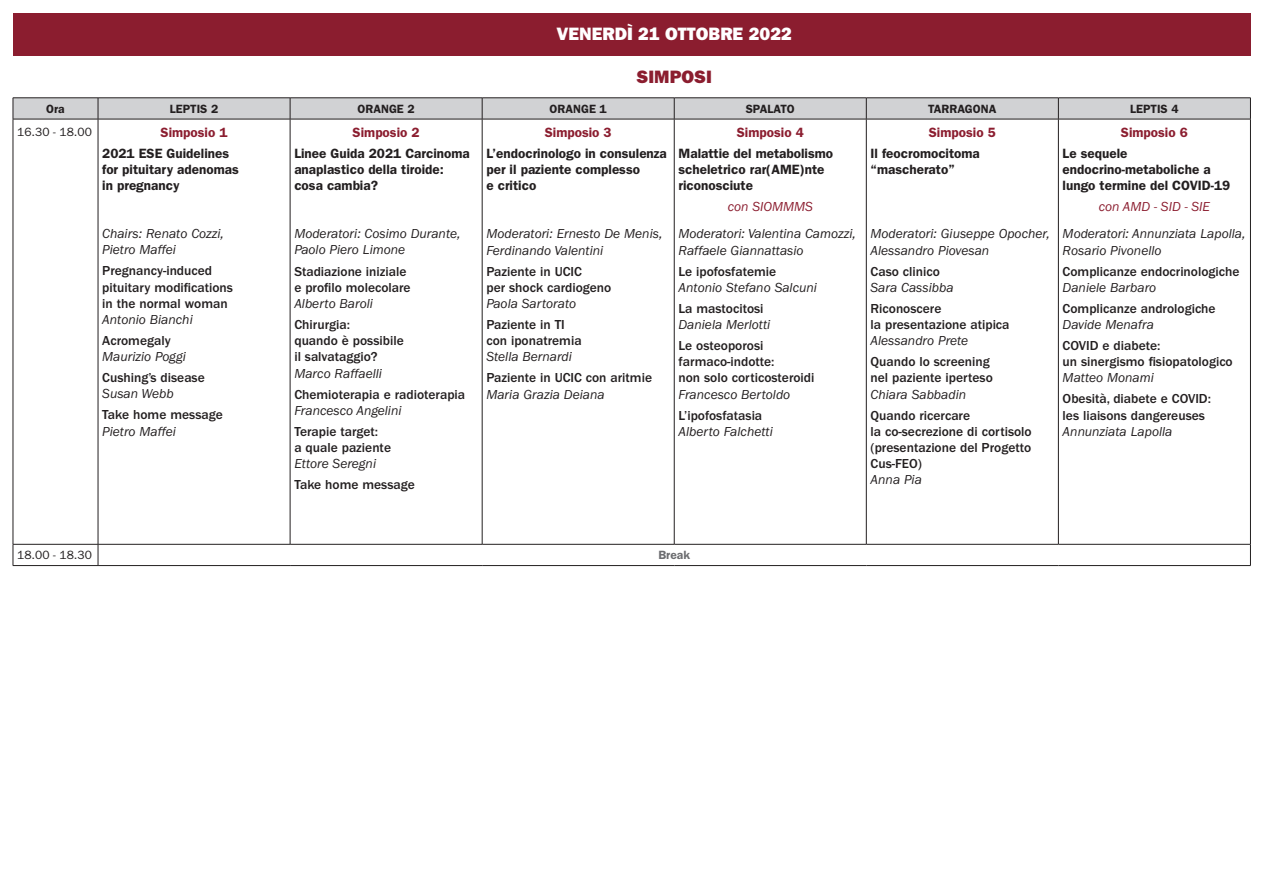
<style>
.page{position:relative;width:1263px;height:893px;background:#fff}
.page>*{position:absolute;margin:0;border:0;box-sizing:border-box;transform-origin:0 0}
.t1{font:18px "ITC Franklin Gothic Std Hvy";color:#fff}
.t2{font:18px "ITC Franklin Gothic Std Hvy";color:#8b1d2f}
.t3{font:500 13.5px/16.2px "ITC Franklin Gothic Std";color:#231f20}
.t4{font:italic 13.5px/16.2px "ITC Franklin Gothic Std";color:#231f20}
.t5{font:600 13.5px/16.2px "ITC Franklin Gothic Std";color:#231f20}
.t6{font:600 13.5px "ITC Franklin Gothic Std";color:#8b1d2f}
.t7{font:italic 13.5px "ITC Franklin Gothic Std";color:#8b1d2f}
.t8{font:600 12px "ITC Franklin Gothic Std";color:#231f20}
.t9{font:12px "ITC Franklin Gothic Std";color:#231f20}
.t10{font:600 12px "ITC Franklin Gothic Std";color:#6c6d70}
</style>
<div class="page">
<div style="left:13px;top:13px;width:1237px;height:42px;background:#8b1d2f"></div>
<hr style="left:13px;top:119px;width:85px;height:1px;background:#231f20">
<hr style="left:98px;top:119px;width:192px;height:1px;background:#231f20">
<hr style="left:290px;top:119px;width:192px;height:1px;background:#231f20">
<hr style="left:482px;top:119px;width:192px;height:1px;background:#231f20">
<hr style="left:674px;top:119px;width:192px;height:1px;background:#231f20">
<hr style="left:866px;top:119px;width:192px;height:1px;background:#231f20">
<hr style="left:1058px;top:119px;width:193px;height:1px;background:#231f20">
<hr style="left:13px;top:544px;width:85px;height:1px;background:#231f20">
<hr style="left:98px;top:544px;width:192px;height:1px;background:#231f20">
<hr style="left:290px;top:544px;width:192px;height:1px;background:#231f20">
<hr style="left:482px;top:544px;width:192px;height:1px;background:#231f20">
<hr style="left:674px;top:544px;width:192px;height:1px;background:#231f20">
<hr style="left:866px;top:544px;width:192px;height:1px;background:#231f20">
<hr style="left:1058px;top:544px;width:193px;height:1px;background:#231f20">
<svg style="left:13px;top:98px;width:1238px;height:21px"></svg>
<hr style="left:13px;top:119px;width:1px;height:425px;background:#231f20">
<hr style="left:98px;top:119px;width:1px;height:425px;background:#231f20">
<hr style="left:290px;top:119px;width:1px;height:425px;background:#231f20">
<hr style="left:482px;top:119px;width:1px;height:425px;background:#231f20">
<hr style="left:674px;top:119px;width:1px;height:425px;background:#231f20">
<hr style="left:866px;top:119px;width:1px;height:425px;background:#231f20">
<hr style="left:1058px;top:119px;width:1px;height:425px;background:#231f20">
<hr style="left:1250px;top:119px;width:1px;height:425px;background:#231f20">
<svg style="left:13px;top:544px;width:1px;height:21px"></svg>
<svg style="left:98px;top:544px;width:1px;height:21px"></svg>
<svg style="left:1250px;top:544px;width:1px;height:21px"></svg>
<hr style="left:13px;top:565px;width:85px;height:1px;background:#231f20">
<hr style="left:98px;top:565px;width:192px;height:1px;background:#231f20">
<hr style="left:290px;top:565px;width:192px;height:1px;background:#231f20">
<hr style="left:482px;top:565px;width:192px;height:1px;background:#231f20">
<hr style="left:674px;top:565px;width:192px;height:1px;background:#231f20">
<hr style="left:866px;top:565px;width:192px;height:1px;background:#231f20">
<hr style="left:1058px;top:565px;width:193px;height:1px;background:#231f20">
<h1 class="t1" style="left:556px;top:23px;width:237px">VENERDÌ 21 OTTOBRE 2022</h1>
<h1 class="t2" style="left:637px;top:66px;width:77px">SIMPOSI</h1>
<p class="t8" style="left:46px;top:101px;width:20px">Ora</p>
<p class="t8" style="left:170px;top:101px;width:50px">LEPTIS 2</p>
<p class="t8" style="left:358px;top:101px;width:59px">ORANGE 2</p>
<p class="t8" style="left:550px;top:101px;width:59px">ORANGE 1</p>
<p class="t8" style="left:746px;top:101px;width:51px">SPALATO</p>
<p class="t8" style="left:928px;top:101px;width:70px">TARRAGONA</p>
<p class="t8" style="left:1130px;top:101px;width:50px">LEPTIS 4</p>
<p class="t9" style="left:17px;top:125px;width:76px">16.30 - 18.00</p>
<p class="t6" style="left:161px;top:124px;width:68px">Simposio 1</p>
<p class="t5" style="left:102px;top:145px;width:138px">2021 ESE Guidelines for pituitary adenomas in pregnancy</p>
<p class="t4" style="left:102px;top:226px;width:123px">Chairs: Renato Cozzi,<br>Pietro Maffei</p>
<p class="t3" style="left:102px;top:263px;width:132px">Pregnancy-induced pituitary modifications in the normal woman</p>
<p class="t4" style="left:102px;top:312px;width:92px">Antonio Bianchi</p>
<p class="t3" style="left:102px;top:333px;width:70px">Acromegaly</p>
<p class="t4" style="left:102px;top:349px;width:85px">Maurizio Poggi</p>
<p class="t3" style="left:102px;top:370px;width:104px">Cushing’s disease</p>
<p class="t4" style="left:102px;top:386px;width:73px">Susan Webb</p>
<p class="t3" style="left:102px;top:407px;width:122px">Take home message</p>
<p class="t4" style="left:102px;top:423px;width:75px">Pietro Maffei</p>
<p class="t6" style="left:353px;top:124px;width:68px">Simposio 2</p>
<p class="t5" style="left:294px;top:145px;width:177px">Linee Guida 2021 Carcinoma anaplastico della tiroide: cosa cambia?</p>
<p class="t4" style="left:294px;top:226px;width:168px">Moderatori: Cosimo Durante,<br>Paolo Piero Limone</p>
<p class="t3" style="left:294px;top:263px;width:118px">Stadiazione iniziale e profilo molecolare</p>
<p class="t4" style="left:294px;top:295px;width:80px">Alberto Baroli</p>
<p class="t3" style="left:294px;top:316px;width:111px">Chirurgia:<br>quando è possibile il salvataggio?</p>
<p class="t4" style="left:294px;top:365px;width:89px">Marco Raffaelli</p>
<p class="t3" style="left:294px;top:386px;width:172px">Chemioterapia e radioterapia</p>
<p class="t4" style="left:294px;top:402px;width:109px">Francesco Angelini</p>
<p class="t3" style="left:294px;top:423px;width:98px">Terapie target:<br>a quale paziente</p>
<p class="t4" style="left:294px;top:456px;width:83px">Ettore Seregni</p>
<p class="t3" style="left:294px;top:477px;width:122px">Take home message</p>
<p class="t6" style="left:545px;top:124px;width:68px">Simposio 3</p>
<p class="t5" style="left:486px;top:145px;width:182px">L’endocrinologo in consulenza per il paziente complesso<br>e critico</p>
<p class="t4" style="left:486px;top:226px;width:177px">Moderatori: Ernesto De Menis,<br>Ferdinando Valentini</p>
<p class="t3" style="left:486px;top:263px;width:126px">Paziente in UCIC<br>per shock cardiogeno</p>
<p class="t4" style="left:486px;top:296px;width:91px">Paola Sartorato</p>
<p class="t3" style="left:486px;top:316px;width:97px">Paziente in TI con iponatremia</p>
<p class="t4" style="left:486px;top:349px;width:87px">Stella Bernardi</p>
<p class="t3" style="left:486px;top:370px;width:167px">Paziente in UCIC con aritmie</p>
<p class="t4" style="left:486px;top:386px;width:120px">Maria Grazia Deiana</p>
<p class="t6" style="left:737px;top:124px;width:68px">Simposio 4</p>
<p class="t5" style="left:678px;top:145px;width:156px">Malattie del metabolismo scheletrico rar(AME)nte riconosciute</p>
<p class="t7" style="left:728px;top:199px;width:87px">con SIOMMMS</p>
<p class="t4" style="left:678px;top:226px;width:179px">Moderatori: Valentina Camozzi,<br>Raffaele Giannattasio</p>
<p class="t3" style="left:678px;top:263px;width:99px">Le ipofosfatemie</p>
<p class="t4" style="left:678px;top:279px;width:140px">Antonio Stefano Salcuni</p>
<p class="t3" style="left:678px;top:300px;width:87px">La mastocitosi</p>
<p class="t4" style="left:678px;top:317px;width:93px">Daniela Merlotti</p>
<p class="t3" style="left:678px;top:338px;width:137px">Le osteoporosi farmaco-indotte:<br>non solo corticosteroidi</p>
<p class="t4" style="left:678px;top:386px;width:113px">Francesco Bertoldo</p>
<p class="t3" style="left:678px;top:407px;width:85px">L’ipofosfatasia</p>
<p class="t4" style="left:678px;top:423px;width:96px">Alberto Falchetti</p>
<p class="t6" style="left:929px;top:124px;width:68px">Simposio 5</p>
<p class="t5" style="left:870px;top:145px;width:111px">Il feocromocitoma “mascherato”</p>
<p class="t6" style="left:1121px;top:124px;width:68px">Simposio 6</p>
<p class="t5" style="left:1063px;top:145px;width:169px">Le sequele endocrino-metaboliche a lungo termine del COVID-19</p>
<p class="t7" style="left:1099px;top:199px;width:113px">con AMD - SID - SIE</p>
<p class="t4" style="left:1063px;top:226px;width:184px">Moderatori: Annunziata Lapolla,<br>Rosario Pivonello</p>
<p class="t3" style="left:1063px;top:263px;width:178px">Complicanze endocrinologiche</p>
<p class="t4" style="left:1063px;top:279px;width:95px">Daniele Barbaro</p>
<p class="t3" style="left:1063px;top:300px;width:155px">Complicanze andrologiche</p>
<p class="t4" style="left:1063px;top:317px;width:93px">Davide Menafra</p>
<p class="t3" style="left:1063px;top:338px;width:172px">COVID e diabete:<br>un sinergismo fisiopatologico</p>
<p class="t4" style="left:1063px;top:370px;width:93px">Matteo Monami</p>
<p class="t3" style="left:1063px;top:391px;width:150px">Obesità, diabete e COVID: les liaisons dangereuses</p>
<p class="t4" style="left:1063px;top:423px;width:111px">Annunziata Lapolla</p>
<p class="t4" style="left:870px;top:226px;width:181px">Moderatori: Giuseppe Opocher,<br>Alessandro Piovesan</p>
<p class="t3" style="left:870px;top:263px;width:71px">Caso clinico</p>
<p class="t4" style="left:870px;top:279px;width:84px">Sara Cassibba</p>
<p class="t3" style="left:870px;top:300px;width:140px">Riconoscere<br>la presentazione atipica</p>
<p class="t4" style="left:870px;top:333px;width:99px">Alessandro Prete</p>
<p class="t3" style="left:870px;top:354px;width:124px">Quando lo screening nel paziente iperteso</p>
<p class="t4" style="left:870px;top:386px;width:97px">Chiara Sabbadin</p>
<p class="t3" style="left:870px;top:407px;width:163px">Quando ricercare<br>la co-secrezione di cortisolo (presentazione del Progetto<br>Cus-FEO)</p>
<p class="t4" style="left:870px;top:472px;width:53px">Anna Pia</p>
<p class="t9" style="left:17px;top:548px;width:76px">18.00 - 18.30</p>
<p class="t10" style="left:658px;top:548px;width:33px">Break</p>
</div>
